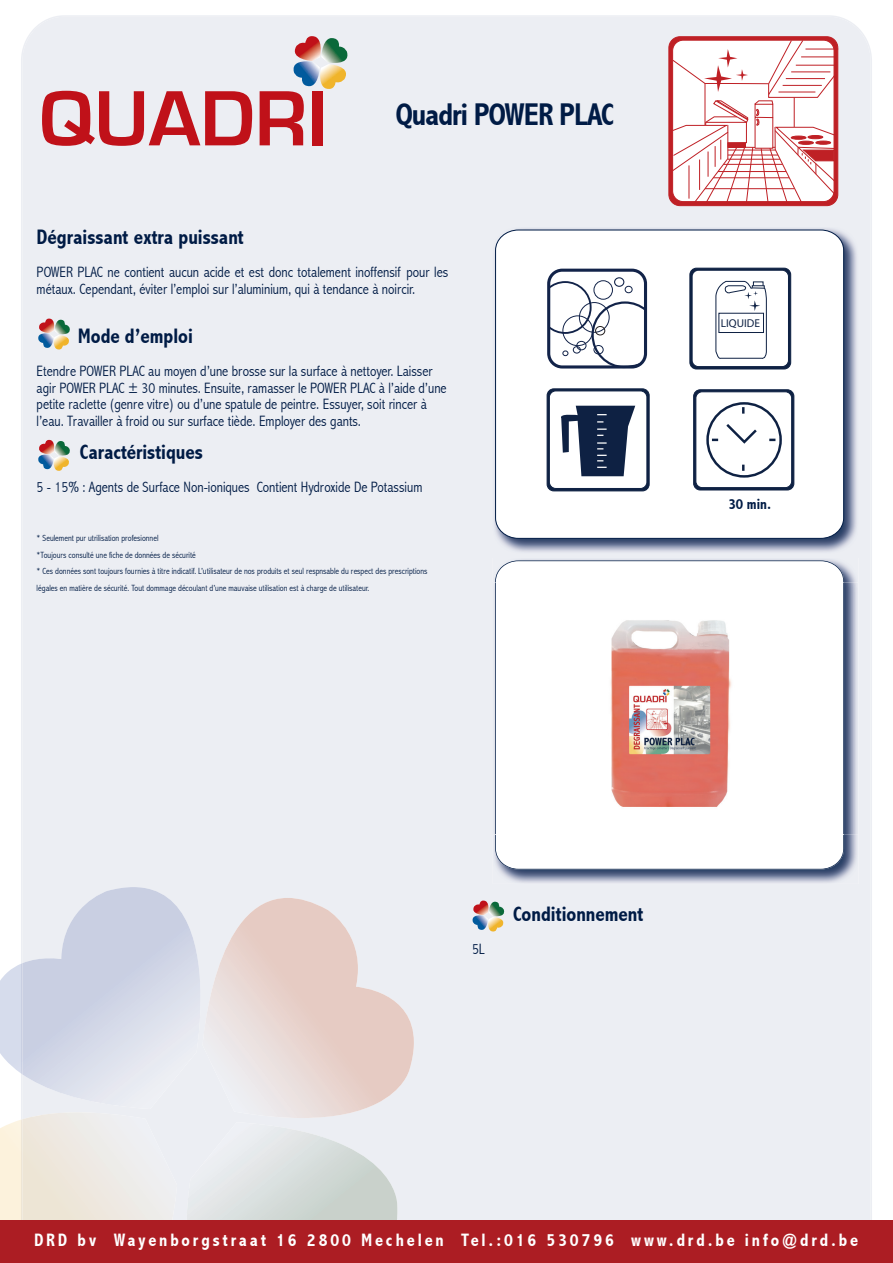
<style>
.page{position:relative;width:893px;height:1263px;background:#fff}
.page>*{position:absolute;margin:0;border:0;box-sizing:border-box;transform-origin:0 0}
.t1{font:700 81.15px "Eurostile";color:#c01119}
.t2{font:700 condensed 31.5px "Abadi";letter-spacing:-.03em;color:#001b45}
.t3{font:700 condensed 21px "Abadi";color:#001b45}
.t4{font:700 condensed 18px "Abadi";letter-spacing:.16em;color:#fff}
.t5{font:300 condensed 15px/16.5px "Abadi";color:#001b45}
.t6{font:700 condensed 15px "Abadi";color:#001b45}
.t7{font:11.4px "Myriad Pro";color:#0e2143}
.t8{font:300 condensed 9px/16.5px "Abadi";color:#001b45}
</style>
<div class="page">
<div style="left:21px;top:15px;width:851px;height:1205px;background:#eceef3"></div>
<img style="left:493px;top:227px;width:365px;height:326px">
<svg style="left:495px;top:229px;width:349px;height:310px"></svg>
<svg style="left:470px;top:900px;width:37px;height:33px"></svg>
<svg style="left:397px;top:898px;width:17px;height:220px;background:#eae4e5"></svg>
<svg style="left:0;top:887px;width:397px;height:333px;background:#e3e0e2"></svg>
<svg style="left:36px;top:440px;width:36px;height:32px"></svg>
<svg style="left:36px;top:319px;width:36px;height:32px"></svg>
<img style="left:493px;top:558px;width:365px;height:326px">
<svg style="left:495px;top:560px;width:349px;height:309px"></svg>
<div style="left:693px;top:389px;width:101px;height:101px;border:1px solid #0e2143;border-radius:7px"></div>
<div style="left:696px;top:392px;width:96px;height:96px;background:#fff;border-radius:6px"></div>
<div style="left:696px;top:391px;width:96px;height:97px;border:1px solid #0e2143;border-radius:6px"></div>
<div style="left:706px;top:402px;width:76px;height:76px;border:2px solid #0e2143;border-radius:50%"></div>
<svg style="left:706px;top:407px;width:70px;height:69px"></svg>
<div style="left:547px;top:388px;width:102px;height:103px;border:1px solid #0e2143;border-radius:7px"></div>
<div style="left:549px;top:391px;width:98px;height:97px;background:#fff;border-radius:6px"></div>
<div style="left:549px;top:391px;width:98px;height:98px;border:1px solid #0e2143;border-radius:6px"></div>
<svg style="left:561px;top:406px;width:74px;height:71px"></svg>
<svg style="left:289px;top:36px;width:63px;height:55px;background:#bcb5ab"></svg>
<div style="left:0;top:1220px;width:893px;height:43px;background:#ac1d23"></div>
<div style="left:690px;top:268px;width:101px;height:101px;border:1px solid #0e2143;border-radius:7px"></div>
<div style="left:692px;top:270px;width:96px;height:97px;background:#fff;border-radius:6px"></div>
<div style="left:692px;top:270px;width:97px;height:97px;border:1px solid #0e2143;border-radius:6px"></div>
<svg style="left:715px;top:280px;width:52px;height:79px"></svg>
<div style="left:549px;top:270px;width:96px;height:97px;background:#fff;border-radius:14px"></div>
<div style="left:547px;top:269px;width:100px;height:99px;border:3px solid #122349;border-radius:14px"></div>
<div style="left:614px;top:277px;width:10px;height:10px;border:1px solid #122349;border-radius:50%"></div>
<svg style="left:546px;top:280px;width:103px;height:89px"></svg>
<div style="left:668px;top:36px;width:170px;height:170px;border:1px solid #bf2025;border-radius:11px"></div>
<hr style="left:805px;top:49px;width:33px;height:1px;background:#bf2025">
<svg style="left:671px;top:39px;width:165px;height:165px"></svg>
<img style="left:481px;top:582px;width:377px;height:252px">
<img style="left:495px;top:582px;width:349px;height:252px">
<h1 class="t1" style="left:40px;top:74px;width:289px">QUADRI</h1>
<h2 class="t2" style="left:396px;top:96px;width:220px">Quadri POWER PLAC</h2>
<h3 class="t3" style="left:37px;top:225px;width:209px">Dégraissant extra puissant</h3>
<p class="t5" style="left:37px;top:264px;width:413px">POWER PLAC ne contient aucun acide et est donc totalement inoffensif pour les métaux. Cependant, éviter l’emploi sur l’aluminium, qui à tendance à noircir.</p>
<h3 class="t3" style="left:78px;top:324px;width:116px">Mode d’emploi</h3>
<p class="t5" style="left:37px;top:363px;width:412px">Etendre POWER PLAC au moyen d’une brosse sur la surface à nettoyer. Laisser agir POWER PLAC ± 30 minutes. Ensuite, ramasser le POWER PLAC à l’aide d’une petite raclette (genre vitre) ou d’une spatule de peintre. Essuyer, soit rincer à l’eau. Travailler à froid ou sur surface tiède. Employer des gants.</p>
<h3 class="t3" style="left:80px;top:439px;width:124px">Caractéristiques</h3>
<p class="t5" style="left:37px;top:478px;width:387px">5 - 15% : Agents de Surface Non-ioniques Contient Hydroxide De Potassium</p>
<p class="t8" style="left:37px;top:530px;width:392px">* Seulement pur utrilisation profesionnel<br>*Toujours consulté une fiche de données de sécurité<br>* Ces données sont toujours fournies à titre indicatif. L’utilisateur de nos produits et seul respnsable du respect des prescriptions légales en matière de sécurité. Tout dommage découlant d’une mauvaise utilisation est à charge de utilisateur.</p>
<p class="t7" style="left:721px;top:316px;width:41px">LIQUIDE</p>
<p class="t6" style="left:729px;top:495px;width:44px">30 min.</p>
<p class="t5" style="left:472px;top:941px;width:14px">5L</p>
<h3 class="t3" style="left:513px;top:902px;width:132px">Conditionnement</h3>
<p class="t4" style="left:34px;top:1229px;width:826px">DRD bv Wayenborgstraat 16 2800 Mechelen Tel.:016 530796 www.drd.be info@drd.be</p>
</div>
